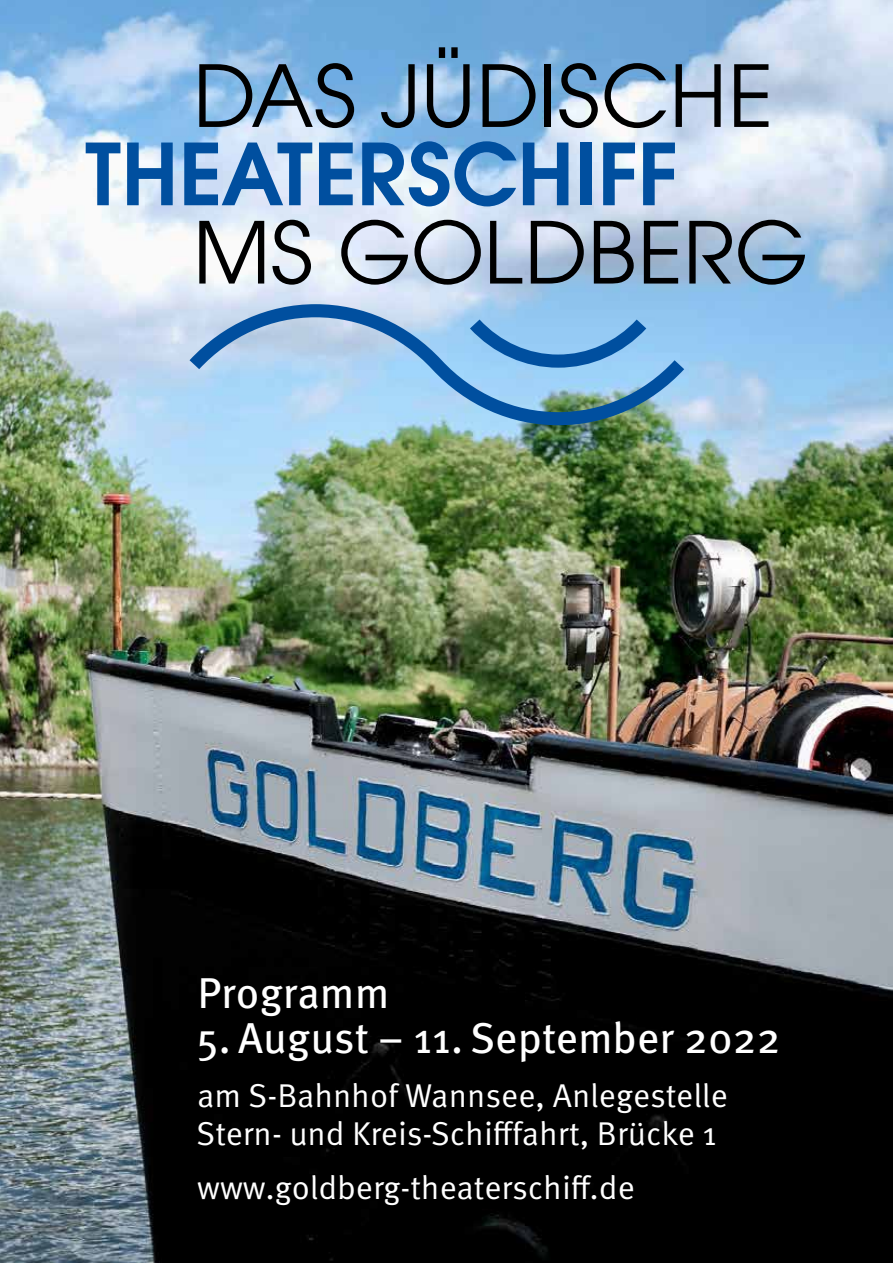
<style>
.page{position:relative;width:893px;height:1263px;background:#fff}
.page>*{position:absolute;margin:0;border:0;box-sizing:border-box;transform-origin:0 0}
.t1{font:94.05px "Avant Garde Gothic Itc T";color:#000}
.t2{font:600 94.05px "Avant Garde Gothic Itc T";color:#004f9f}
.t3{font:43.2px "Meta Pro";color:#fff}
.t4{font:33px/37.5px "Meta Pro Norm";color:#fff}
</style>
<div class="page">
<img style="left:0;top:0;width:893px;height:1263px">
<svg style="left:190px;top:304px;width:494px;height:121px;background:#8cbbe0"></svg>
<h1 class="t1" style="left:193px;top:41px;width:582px">DAS JÜDISCHE</h1>
<h1 class="t2" style="left:85px;top:119px;width:594px">THEATERSCHIFF</h1>
<h1 class="t1" style="left:193px;top:197px;width:617px">MS GOLDBERG</h1>
<h2 class="t3" style="left:197px;top:959px;width:194px">Programm</h2>
<h2 class="t3" style="left:197px;top:1004px;width:585px">5. August – 11.September 2022</h2>
<p class="t4" style="left:196px;top:1075px;width:533px">am S-Bahnhof Wannsee, Anlegestelle<br>Stern- und Kreis-Schifffahrt, Brücke 1</p>
<p class="t4" style="left:197px;top:1167px;width:439px">www.goldberg-theaterschiff.de</p>
</div>
